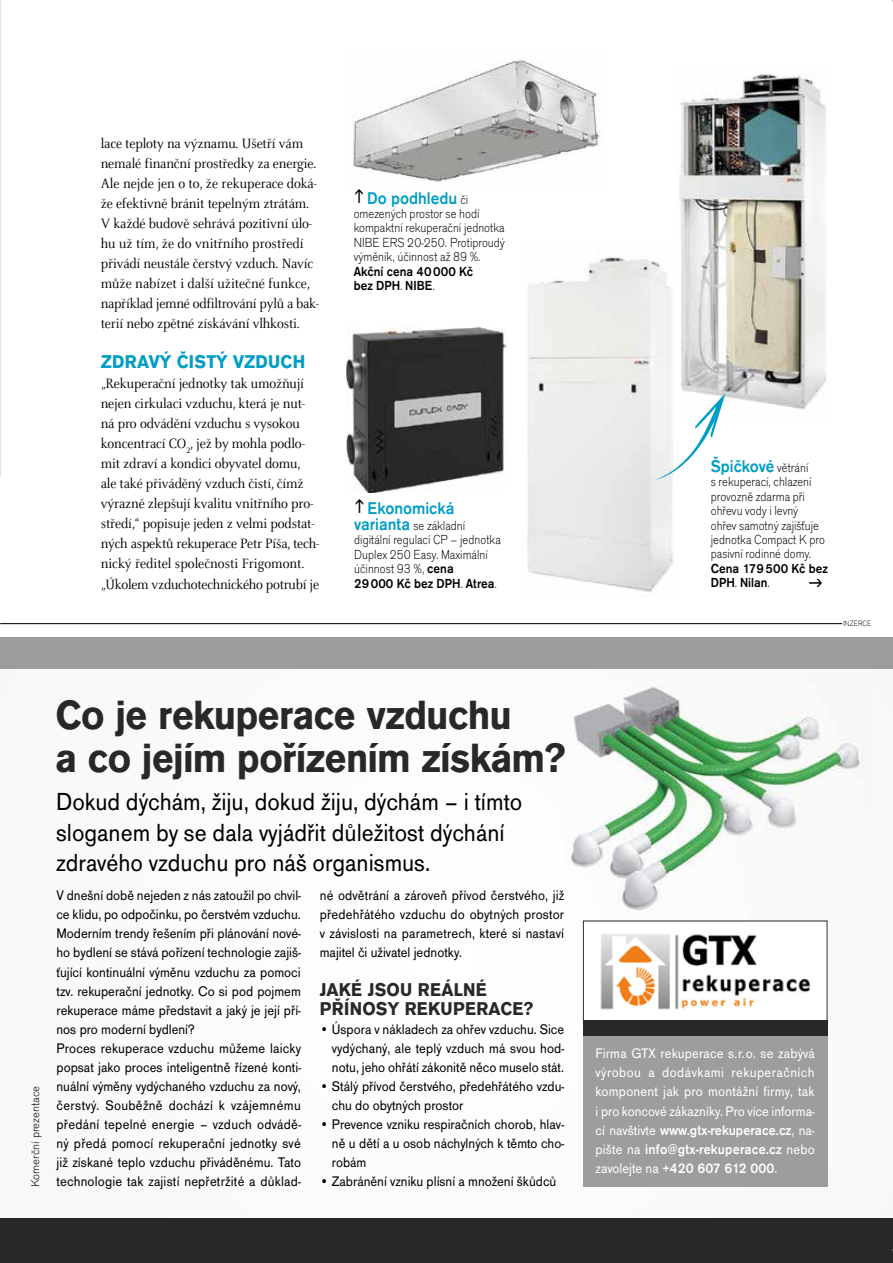
<style>
.page{position:relative;width:893px;height:1263px;background:#fff}
.page>*{position:absolute;margin:0;border:0;box-sizing:border-box;transform-origin:0 0}
.t1{font:700 42.45px/43.3px "Accius TOT";letter-spacing:-.005em;color:#282827;scale:.92 1}
.t2{font:25.65px/30.5px "Accius TOT";color:#000;scale:.92 1}
.t3{font:700 19.2px/19px "Accius TOT";letter-spacing:.015em;color:#282827;scale:.92 1}
.t4{font:700 19.2px "Accius TOT";letter-spacing:.015em;color:#009dc5;scale:.92 1}
.t5{font:500 17.7px "Accius TCE";color:#009dc5;scale:.92 1}
.t6{font:14.85px/20.1px "Celeste Num CE";letter-spacing:-.01em;color:#000;scale:.92 1}
.t7{font:14.4px/19px "Accius TOT";color:#000;text-align:justify;scale:.92 1}
.t8{font:14.4px/19px "Accius TOT";color:#fff;text-align:justify;scale:.92 1}
.t9{font:300 13.65px/14.4px "Accius TOT";color:#000;scale:.92 1}
.t10{font:500 13.65px/14.4px "Accius TOT";color:#000;scale:.92 1}
.t11{font:300 11.85px "Accius TOT";color:#000;scale:1.08 1}
.t12{font:300 7.95px "Accius TOT";color:#000;scale:.92 1}
.s1{font-family:"Accius TOT";font-weight:300;font-size:13.65px;color:#000}
.s2{font-weight:300}
.s3{font-family:"Accius TCE";font-weight:500;font-size:17.7px;color:#009dc5}
.s4{font-weight:500}
</style>
<div class="page">
<hr style="left:0;top:0;width:1px;height:476px;background:#d5ecf4">
<img style="left:679px;top:74px;width:148px;height:336px">
<hr style="left:0;top:623px;width:842px;height:1px;background:#000">
<img style="left:527px;top:245px;width:154px;height:347px">
<img style="left:353px;top:60px;width:247px;height:122px">
<svg style="left:656px;top:393px;width:69px;height:87px"></svg>
<img style="left:347px;top:328px;width:158px;height:164px">
<img style="left:571px;top:686px;width:292px;height:224px">
<img style="left:600px;top:934px;width:211px;height:76px">
<div style="left:0;top:637px;width:893px;height:31px;background:#9d9d9c"></div>
<div style="left:0;top:1218px;width:893px;height:45px;background:#282827"></div>
<div style="left:583px;top:1035px;width:244px;height:151px;background:#9d9d9c"></div>
<div style="left:583px;top:1020px;width:244px;height:15px;background:#282827"></div>
<p class="t6" style="left:101px;top:134px;width:239px">lace teploty na významu. Ušetří vám nemalé finanční prostředky za energie.<br>Ale nejde jen o to, že rekuperace doká&shy;že efektivně bránit tepelným ztrátám.<br>V každé budově sehrává pozitivní úlo&shy;hu už tím, že do vnitřního prostředí přivádí neustále čerstvý vzduch. Navíc může nabízet i další užitečné funkce, například jemné odfiltrování pylů a bak&shy;terií nebo zpětné získávání vlhkosti.</p>
<h3 class="t4" style="left:101px;top:351px;width:224px">ZDRAVÝ ČISTÝ VZDUCH</h3>
<p class="t6" style="left:101px;top:374px;width:239px">„Rekuperační jednotky tak umožňují nejen cirkulaci vzduchu, která je nut&shy;ná pro odvádění vzduchu s vysokou koncentrací CO<sub>2</sub>, jež by mohla podlo&shy;mit zdraví a kondici obyvatel domu, ale také přiváděný vzduch čistí, čímž výrazně zlepšují kvalitu vnitřního pro&shy;středí,“ popisuje jeden z velmi podstat&shy;ných aspektů rekuperace Petr Píša, tech&shy;nický ředitel společnosti Frigomont. „Úkolem vzduchotechnického potrubí je</p>
<p class="t5" style="left:367px;top:188px;width:112px">Do podhledu <span class="s1">či</span></p>
<p class="t9" style="left:354px;top:206px;width:166px">omezených prostor se hodí kompaktní rekuperační jednotka<br>NIBE ERS 20-250. Protiproudý výměník, účinnost až 89 %.</p>
<p class="t10" style="left:354px;top:264px;width:131px">Akční cena 40000 Kč bez DPH<span class="s2">.</span> NIBE<span class="s2">.</span></p>
<p class="t5" style="left:368px;top:498px;width:96px">Ekonomická</p>
<p class="t9" style="left:354px;top:518px;width:161px"><span class="s3">varianta</span> se základní digitální regulací CP – jednotka<br>Duplex 250 Easy. Maximální účinnost 93 %, <span class="s4">cena<br>29000 Kč bez DPH</span>. <span class="s4">Atrea</span>.</p>
<p class="t11" style="left:29px;top:1187px;width:96px;rotate:-90deg">Komerční prezentace</p>
<h1 class="t1" style="left:55px;top:694px;width:556px">Co je rekuperace vzduchu<br>a co jejím pořízením získám?</h1>
<h2 class="t2" style="left:56px;top:787px;width:508px">Dokud dýchám, žiju, dokud žiju, dýchám – i tímto sloganem by se dala vyjádřit důležitost dýchání zdravého vzduchu pro náš organismus.</h2>
<p class="t7" style="left:57px;top:886px;width:267px;text-align:left">V dnešní době nejeden z nás zatoužil po chvil&shy;ce klidu, po odpočinku, po čerstvém vzduchu.<br>Moderním trendy řešením při plánování nové&shy;ho bydlení se stává pořízení technologie zajiš&shy;ťující kontinuální výměnu vzduchu za pomoci tzv. rekuperační jednotky. Co si pod pojmem rekuperace máme představit a jaký je její pří&shy;nos pro moderní bydlení?<br>Proces rekuperace vzduchu můžeme laicky popsat jako proces inteligentně řízené konti&shy;nuální výměny vydýchaného vzduchu za nový, čerstvý. Souběžně dochází k vzájemnému předání tepelné energie – vzduch odvádě&shy;ný předá pomocí rekuperační jednotky své již získané teplo vzduchu přiváděnému. Tato technologie tak zajistí nepřetržité a důklad-</p>
<p class="t7" style="left:320px;top:886px;width:267px">né odvětrání a zároveň přívod čerstvého, již předehřátého vzduchu do obytných prostor v závislosti na parametrech, které si nastaví majitel či uživatel jednotky.</p>
<h3 class="t3" style="left:320px;top:980px;width:233px">JAKÉ JSOU REÁLNÉ<br>PŘÍNOSY REKUPERACE?</h3>
<p class="t7" style="left:332px;top:1020px;width:254px;text-indent:-12px">• Úspora v nákladech za ohřev vzduchu. Sice vydýchaný, ale teplý vzduch má svou hod&shy;notu, jeho ohřátí zákonitě něco muselo stát.</p>
<p class="t7" style="left:332px;top:1077px;width:254px;text-indent:-12px">• Stálý přívod čerstvého, předehřátého vzdu&shy;chu do obytných prostor</p>
<p class="t7" style="left:332px;top:1115px;width:254px;text-indent:-12px">• Prevence vzniku respiračních chorob, hlav&shy;ně u dětí a u osob náchylných k těmto cho&shy;robám</p>
<p class="t7" style="left:320px;top:1172px;width:259px">• Zabránění vzniku plísní a množení škůdců</p>
<p class="t5" style="left:711px;top:456px;width:108px">Špičkové <span class="s1">větrání</span></p>
<p class="t9" style="left:711px;top:475px;width:125px">s rekuperací, chlazení provozně zdarma při ohřevu vody i levný ohřev samotný zajišťuje jednotka Compact K pro pasivní rodinné domy.</p>
<p class="t10" style="left:711px;top:561px;width:129px">Cena 179500 Kč bez<br>DPH<span class="s2">.</span> Nilan<span class="s2">.</span></p>
<p class="t12" style="left:843px;top:619px;width:32px">INZERCE</p>
<p class="t8" style="left:596px;top:1044px;width:240px">Firma GTX rekuperace s. r. o. se zabývá výrobou a dodávkami rekuperačních komponent jak pro montážní firmy, tak i pro koncové zákazníky. Pro více informa&shy;cí navštivte <span class="s4">www.gtx-rekuperace.cz</span>, na&shy;pište na <span class="s4">info@gtx-rekuperace.cz</span> nebo zavolejte na <span class="s4">+420 607 612 000</span>.</p>
</div>
